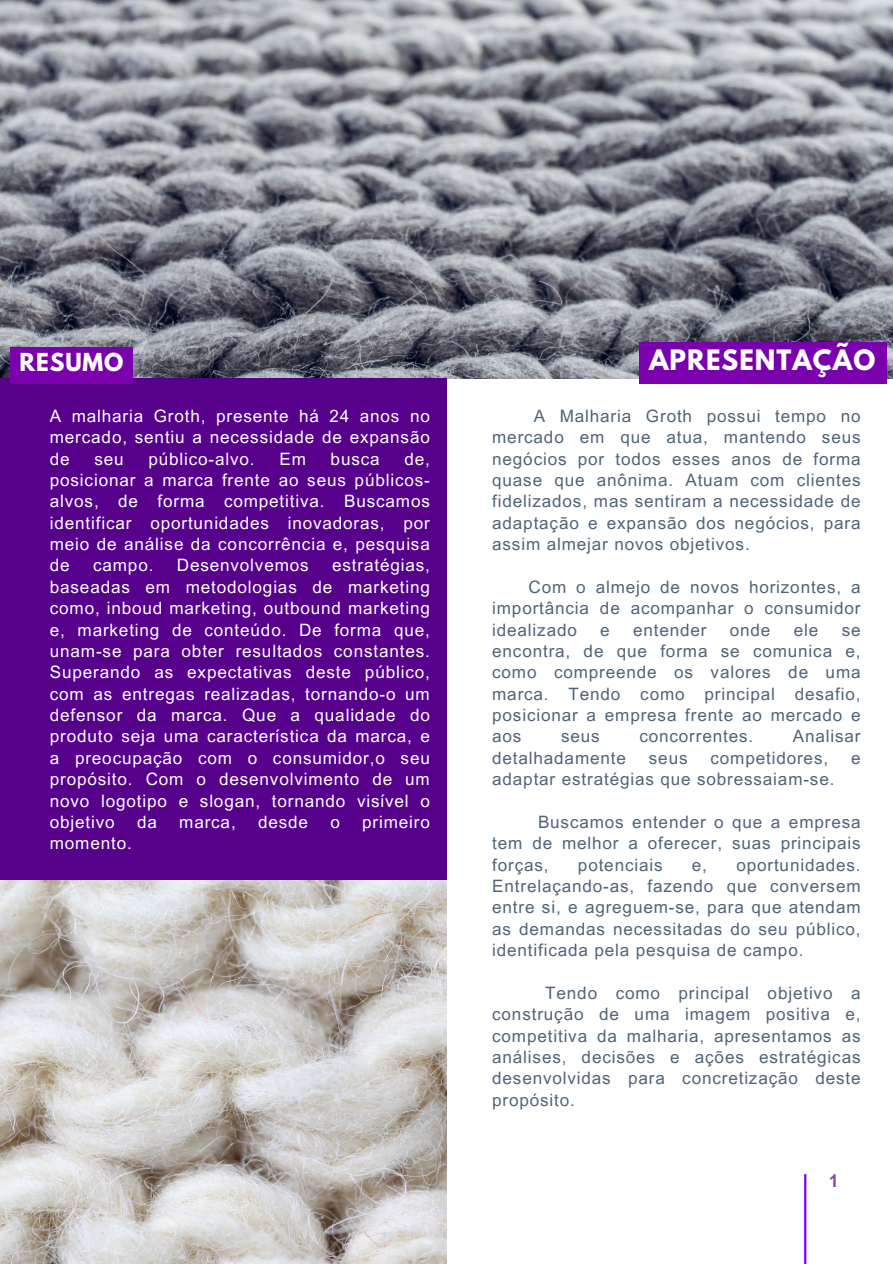
<style>
.page{position:relative;width:893px;height:1264px;background:#fff}
.page>*{position:absolute;margin:0;border:0;box-sizing:border-box;transform-origin:0 0}
.t1{font:700 24.9px "League Spartan";letter-spacing:.04em;color:#fff}
.t2{font:700 21.9px "League Spartan";letter-spacing:.04em;color:#fff}
.t3{font:700 17.7px "Arial MT Pro";color:#56008c}
.t4{font:17.1px/21.3px "Arial MT Pro";letter-spacing:.05em;color:#516378;text-align:justify}
.t5{font:17.1px/21.3px "Arial MT Pro";letter-spacing:.05em;color:#fff;text-align:justify}
</style>
<div class="page">
<img style="left:0;top:0;width:892px;height:378px">
<div style="left:0;top:378px;width:446px;height:502px;background:#56008c"></div>
<img style="left:0;top:880px;width:447px;height:383px">
<div style="left:11px;top:347px;width:122px;height:36px;background:#7900ac"></div>
<div style="left:639px;top:342px;width:247px;height:41px;background:#7900ac"></div>
<hr style="left:804px;top:1174px;width:2px;height:89px;background:#8000ff">
<h1 class="t2" style="left:19px;top:352px;width:105px">RESUMO</h1>
<p class="t5" style="left:50px;top:407px;width:381px">A malharia Groth, presente há 24 anos no mercado, sentiu a necessidade de expansão de</p>
<p class="t5" style="left:94px;top:450px;width:31px">seu</p>
<p class="t5" style="left:148px;top:450px;width:108px">público-alvo.</p>
<p class="t5" style="left:279px;top:450px;width:28px">Em</p>
<p class="t5" style="left:330px;top:450px;width:51px">busca</p>
<p class="t5" style="left:50px;top:450px;width:381px;text-indent:354px">de, posicionar a marca frente ao seus públicos&shy;alvos, de forma competitiva. Buscamos identificar oportunidades inovadoras, por meio de análise da concorrência e, pesquisa de</p>
<p class="t5" style="left:50px;top:557px;width:381px;text-indent:282px">estratégias, baseadas em metodologias de marketing como, inboud marketing, outbound marketing e, marketing de conteúdo. De forma que, unam-se para obter resultados constantes.<br>Superando as expectativas deste público, com as entregas realizadas, tornando-o um defensor da marca. Que a qualidade do produto seja uma característica da marca, e a preocupação com o consumidor,o seu propósito. Com o desenvolvimento de um novo logotipo e slogan, tornando visível o objetivo</p>
<p class="t5" style="left:93px;top:557px;width:62px">campo.</p>
<p class="t5" style="left:177px;top:557px;width:133px">Desenvolvemos</p>
<p class="t5" style="left:137px;top:813px;width:21px">da</p>
<p class="t5" style="left:179px;top:813px;width:58px">marca,</p>
<p class="t5" style="left:258px;top:813px;width:51px">desde</p>
<p class="t5" style="left:330px;top:813px;width:11px">o</p>
<p class="t5" style="left:362px;top:813px;width:69px">primeiro</p>
<p class="t5" style="left:50px;top:834px;width:83px">momento.</p>
<p class="t1" style="left:649px;top:347px;width:228px">APRESENTAÇÃO</p>
<p class="t4" style="left:492px;top:407px;width:370px;text-indent:41px">A Malharia Groth possui tempo no mercado em que atua, mantendo seus negócios por todos esses anos de forma quase que anônima. Atuam com clientes fidelizados, mas sentiram a necessidade de adaptação e expansão dos negócios, para assim almejar novos objetivos.</p>
<p class="t4" style="left:492px;top:578px;width:370px;text-indent:36px">Com o almejo de novos horizontes, a importância de acompanhar o consumidor idealizado</p>
<p class="t4" style="left:600px;top:621px;width:11px">e</p>
<p class="t4" style="left:633px;top:621px;width:75px">entender</p>
<p class="t4" style="left:729px;top:621px;width:42px">onde</p>
<p class="t4" style="left:793px;top:621px;width:26px">ele</p>
<p class="t4" style="left:492px;top:621px;width:370px;text-indent:349px">se encontra, de que forma se comunica e, como compreende os valores de uma marca. Tendo como principal desafio, posicionar a empresa frente ao mercado e aos</p>
<p class="t4" style="left:561px;top:728px;width:40px">seus</p>
<p class="t4" style="left:639px;top:728px;width:115px">concorrentes.</p>
<p class="t4" style="left:792px;top:728px;width:69px">Analisar</p>
<p class="t4" style="left:492px;top:749px;width:135px">detalhadamente</p>
<p class="t4" style="left:648px;top:749px;width:40px">seus</p>
<p class="t4" style="left:710px;top:749px;width:119px">competidores,</p>
<p class="t4" style="left:851px;top:749px;width:11px">e</p>
<p class="t4" style="left:492px;top:770px;width:344px">adaptar estratégias que sobressaiam-se.</p>
<p class="t4" style="left:492px;top:813px;width:370px;text-indent:46px">Buscamos entender o que a empresa tem de melhor a oferecer, suas principais forças,</p>
<p class="t4" style="left:492px;top:856px;width:370px;text-indent:244px">oportunidades.<br>Entrelaçando-as, fazendo que conversem entre si, e agreguem-se, para que atendam as demandas necessitadas do seu público, identificada pela pesquisa de campo.</p>
<p class="t4" style="left:492px;top:984px;width:370px;text-indent:53px">Tendo como principal objetivo a construção de uma imagem positiva e, competitiva da malharia, apresentamos as análises, decisões e ações estratégicas desenvolvidas para concretização deste propósito.</p>
<p class="t4" style="left:578px;top:856px;width:86px">potenciais</p>
<p class="t4" style="left:692px;top:856px;width:17px">e,</p>
<p class="t3" style="left:828px;top:1174px;width:11px">1</p>
</div>
